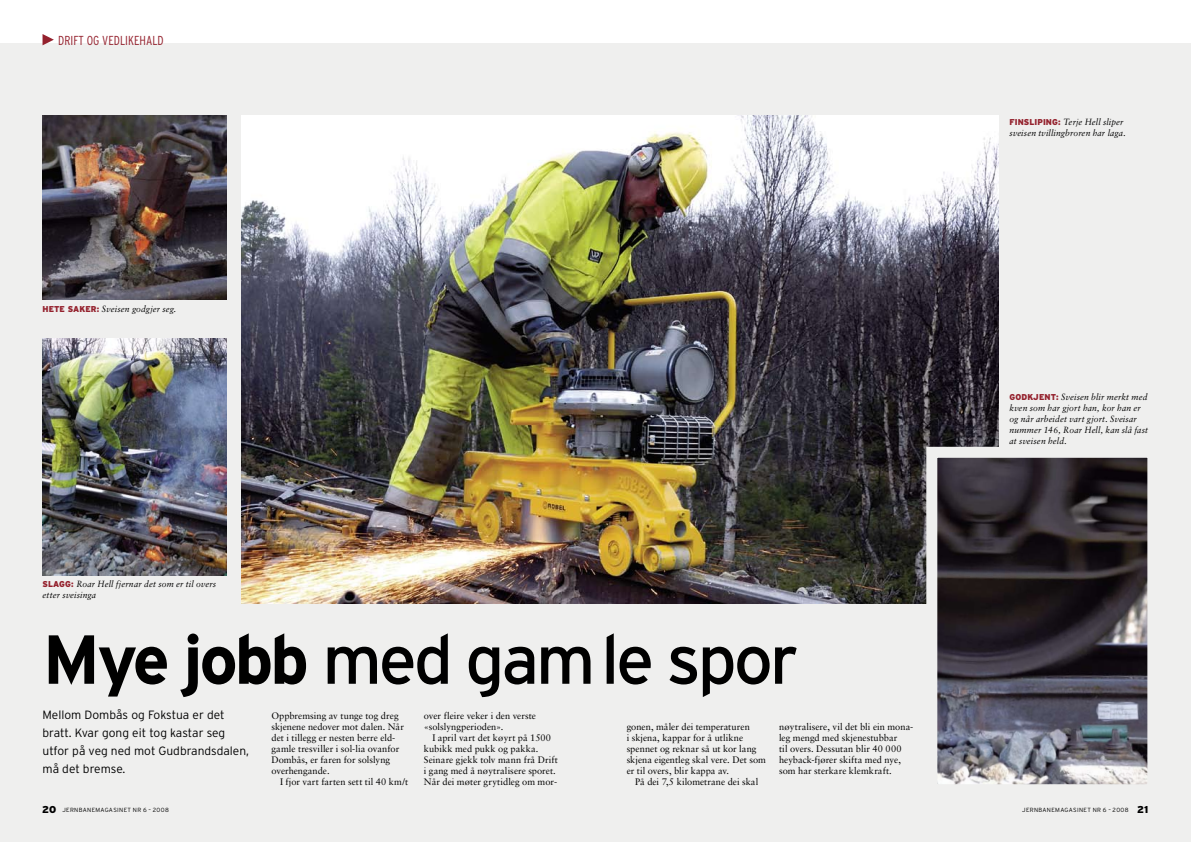
<style>
.page{position:relative;width:1191px;height:842px;background:#fff}
.page>*{position:absolute;margin:0;border:0;box-sizing:border-box;transform-origin:0 0}
.t1{font:69.1px "Interstate";letter-spacing:-.05em;color:#000}
.t2{font:300 condensed 13px "Interstate";color:#94212d}
.t3{font:300 12px/18px "Interstate";color:#000}
.t4{font:9.5px/11px "Sabon";color:#000}
.t5{font:italic 9px/11px "Sabon";letter-spacing:.015em;color:#000;scale:.95 1}
.t6{font:300 6px "Interstate";letter-spacing:.055em;color:#000}
.s1{font-family:"Interstate";font-weight:900;font-style:normal;font-size:8.5px;color:#94212d}
.s2{font-weight:700}
.s3{font-weight:900;font-size:10px}
</style>
<div class="page">
<div style="left:0;top:43px;width:1191px;height:799px;background:#efefee"></div>
<img style="left:43px;top:338px;width:184px;height:237px">
<img style="left:241px;top:115px;width:758px;height:489px">
<img style="left:938px;top:459px;width:208px;height:324px">
<div style="left:926px;top:447px;width:232px;height:348px;border:11px solid #efefee"></div>
<svg style="left:43px;top:34px;width:11px;height:11px"></svg>
<img style="left:43px;top:116px;width:183px;height:184px">
<h2 class="t2" style="left:58px;top:33px;width:107px">DRIFT OG VEDLIKEHaLD</h2>
<p class="t5" style="left:43px;top:304px;width:142px"><span class="s1">HETE SAKER:</span> Sveisen godgjer seg.</p>
<p class="t5" style="left:43px;top:579px;width:184px"><span class="s1">SLAGG:</span> Roar Hell fjernar det som er til overs etter sveisinga</p>
<h1 class="t1" style="left:43px;top:621px;width:757px"><span class="s2">Mye jobb</span> med gamle spor</h1>
<p class="t4" style="left:626px;top:721px;width:141px">gonen, måler dei temperaturen<br>i skjena, kappar for å utlikne spennet og reknar så ut kor lang skjena eigentleg skal vere. Det som er til overs, blir kappa av.</p>
<p class="t4" style="left:635px;top:776px;width:125px">På dei 7,5 kilometrane dei skal</p>
<p class="t3" style="left:43px;top:706px;width:208px">Mellom Dombås og Fokstua er det bratt. Kvar gong eit tog kastar seg utfor på veg ned mot Gudbrandsdalen, må det bremse.</p>
<p class="t4" style="left:271px;top:710px;width:134px">Oppbremsing av tunge tog dreg skjenene nedover mot dalen. Når det i tillegg er nesten berre eld&shy;gamle tresviller i sol-lia ovanfor<br>Dombås, er faren for solslyng overhengande.</p>
<p class="t4" style="left:280px;top:776px;width:130px">I fjor vart farten sett til 40 km/t</p>
<p class="t4" style="left:424px;top:710px;width:114px">over fleire veker i den verste «solslyngperioden».</p>
<p class="t4" style="left:424px;top:732px;width:136px;text-indent:8px">I april vart det køyrt på 1500 kubikk med pukk og pakka.<br>Seinare gjekk tolv mann frå Drift i gang med å nøytralisere sporet.<br>Når dei møter grytidleg om mor-</p>
<p class="t4" style="left:779px;top:721px;width:136px">nøytralisere, vil det bli ein mona&shy;leg mengd med skjenestubbar<br>til overs. Dessutan blir 40 000 heyback-fjører skifta med nye, som har sterkare klemkraft.</p>
<p class="t6" style="left:42px;top:807px;width:128px"><span class="s3">20</span> jernbanemagasinet NR 6 – 2008</p>
<p class="t5" style="left:1009px;top:116px;width:124px"><span class="s1">FINSLIPING:</span> Terje Hell sliper sveisen tvillingbroren har laga.</p>
<p class="t5" style="left:1009px;top:392px;width:147px"><span class="s1">GODKJENT:</span> Sveisen blir merkt med kven som har gjort han, kor han er og når arbeidet vart gjort. Sveisar nummer 146, Roar Hell, kan slå fast at sveisen held.</p>
<p class="t6" style="left:1022px;top:807px;width:128px">jernbanemagasinet NR 6 – 2008 <span class="s3">21</span></p>
</div>
